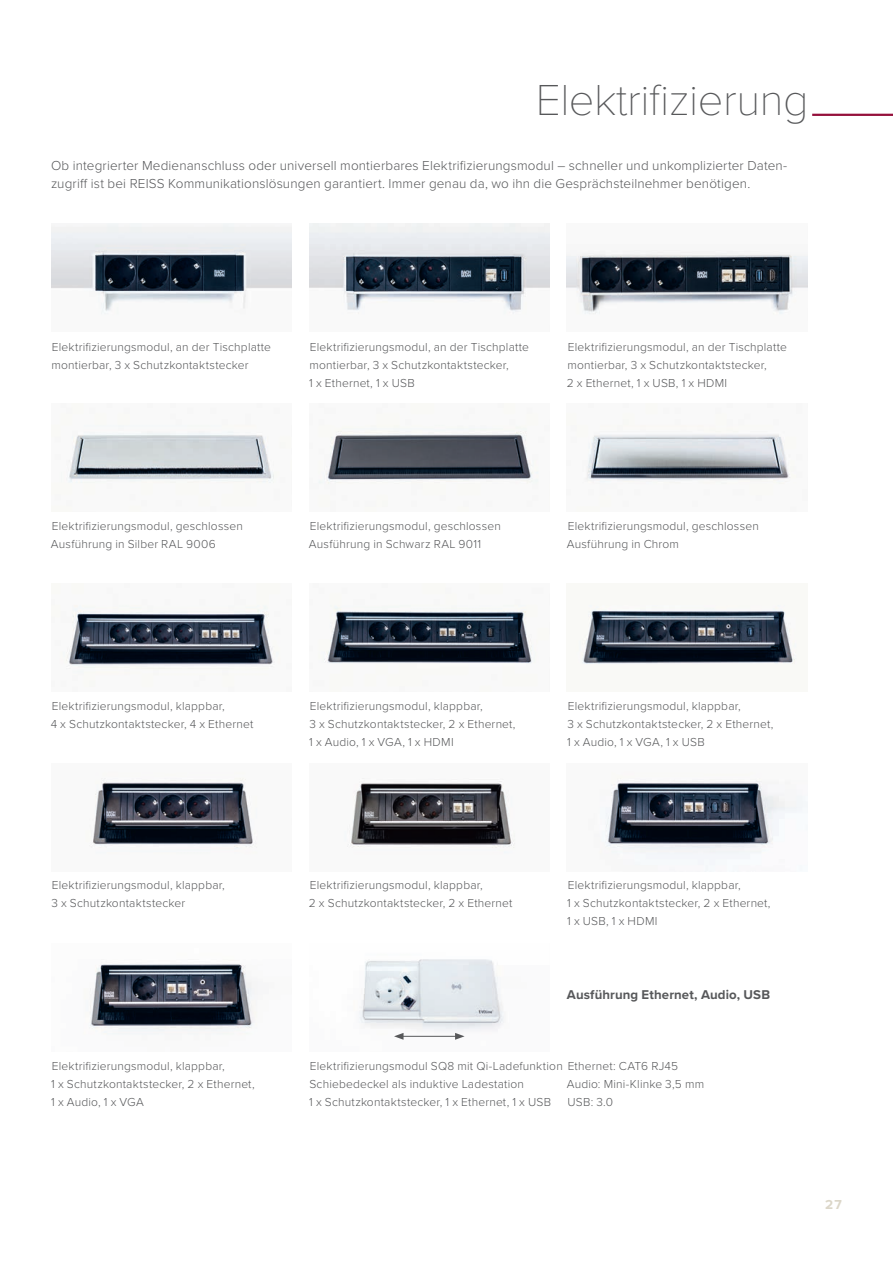
<style>
.page{position:relative;width:893px;height:1263px;background:#fff}
.page>*{position:absolute;margin:0;border:0;box-sizing:border-box;transform-origin:0 0}
.t1{font:100 45px "Proxima Nova T";letter-spacing:-.01em;color:#57585a}
.t2{font:300 13.5px/18px "Proxima Nova";letter-spacing:.01em;color:#57585a}
.t3{font:700 13.5px "Proxima Nova";color:#dcd7c9}
.t4{font:700 13.2px "Proxima Nova";letter-spacing:.01em;color:#57585a}
.t5{font:300 12px/18px "Proxima Nova";letter-spacing:.015em;color:#57585a}
</style>
<div class="page">
<hr style="left:812px;top:114px;width:81px;height:2px;background:#95103b">
<img style="left:68px;top:425px;width:206px;height:58px">
<img style="left:318px;top:425px;width:220px;height:59px">
<img style="left:585px;top:424px;width:211px;height:60px">
<img style="left:89px;top:778px;width:168px;height:71px">
<img style="left:347px;top:778px;width:168px;height:75px">
<img style="left:600px;top:777px;width:208px;height:94px">
<img style="left:90px;top:964px;width:167px;height:71px">
<img style="left:359px;top:959px;width:145px;height:77px">
<img style="left:63px;top:605px;width:215px;height:69px">
<img style="left:319px;top:605px;width:214px;height:59px">
<img style="left:577px;top:605px;width:219px;height:59px">
<img style="left:567px;top:250px;width:241px;height:64px">
<img style="left:51px;top:223px;width:241px;height:91px">
<img style="left:309px;top:223px;width:241px;height:91px">
<hr style="left:401px;top:1036px;width:56px;height:1px;background:#57585a">
<svg style="left:394px;top:1033px;width:10px;height:7px"></svg>
<svg style="left:455px;top:1033px;width:10px;height:7px"></svg>
<h1 class="t1" style="left:536px;top:67px;width:274px">Elektrifizierung</h1>
<p class="t2" style="left:51px;top:156px;width:738px">Ob integrierter Medienanschluss oder universell montierbares Elektrifizierungsmodul – schneller und unkomplizierter Daten&shy;zugriff ist bei REISS Kommunikationslösungen garantiert. Immer genau da, wo ihn die Gesprächsteilnehmer benötigen.</p>
<p class="t5" style="left:51px;top:337px;width:221px">Elektrifizierungsmodul, an der Tischplatte montierbar, 3 x Schutzkontaktstecker</p>
<p class="t5" style="left:309px;top:337px;width:221px">Elektrifizierungsmodul, an der Tischplatte montierbar, 3 x Schutzkontaktstecker,<br>1 x Ethernet, 1 x USB</p>
<p class="t5" style="left:567px;top:337px;width:222px">Elektrifizierungsmodul, an der Tischplatte montierbar, 3 x Schutzkontaktstecker,<br>2 x Ethernet, 1 x USB, 1 x HDMI</p>
<p class="t5" style="left:51px;top:516px;width:193px">Elektrifizierungsmodul, geschlossen<br>Ausführung in Silber RAL 9006</p>
<p class="t5" style="left:309px;top:516px;width:193px">Elektrifizierungsmodul, geschlossen<br>Ausführung in Schwarz RAL 9011</p>
<p class="t5" style="left:567px;top:516px;width:193px">Elektrifizierungsmodul, geschlossen<br>Ausführung in Chrom</p>
<p class="t5" style="left:51px;top:696px;width:204px">Elektrifizierungsmodul, klappbar,<br>4 x Schutzkontaktstecker, 4 x Ethernet</p>
<p class="t5" style="left:309px;top:696px;width:208px">Elektrifizierungsmodul, klappbar,<br>3 x Schutzkontaktstecker, 2 x Ethernet,<br>1 x Audio, 1 x VGA, 1 x HDMI</p>
<p class="t5" style="left:567px;top:696px;width:208px">Elektrifizierungsmodul, klappbar,<br>3 x Schutzkontaktstecker, 2 x Ethernet,<br>1 x Audio, 1 x VGA, 1 x USB</p>
<p class="t5" style="left:51px;top:876px;width:175px">Elektrifizierungsmodul, klappbar,<br>3 x Schutzkontaktstecker</p>
<p class="t5" style="left:309px;top:876px;width:205px">Elektrifizierungsmodul, klappbar,<br>2 x Schutzkontaktstecker, 2 x Ethernet</p>
<p class="t5" style="left:567px;top:876px;width:205px">Elektrifizierungsmodul, klappbar,<br>1 x Schutzkontaktstecker, 2 x Ethernet,<br>1 x USB, 1 x HDMI</p>
<p class="t4" style="left:567px;top:984px;width:205px">Ausführung Ethernet, Audio, USB</p>
<p class="t5" style="left:51px;top:1056px;width:205px">Elektrifizierungsmodul, klappbar,<br>1 x Schutzkontaktstecker, 2 x Ethernet,<br>1 x Audio, 1 x VGA</p>
<p class="t5" style="left:309px;top:1056px;width:370px">Elektrifizierungsmodul SQ8 mit Qi-Ladefunktion Ethernet: CAT6 RJ45<br>Schiebedeckel als induktive Ladestation<br>1 x Schutzkontaktstecker, 1 x Ethernet, 1 x USB</p>
<p class="t5" style="left:567px;top:1074px;width:139px">Audio: Mini-Klinke 3,5 mm<br>USB: 3.0</p>
<p class="t3" style="left:825px;top:1194px;width:18px">27</p>
</div>
